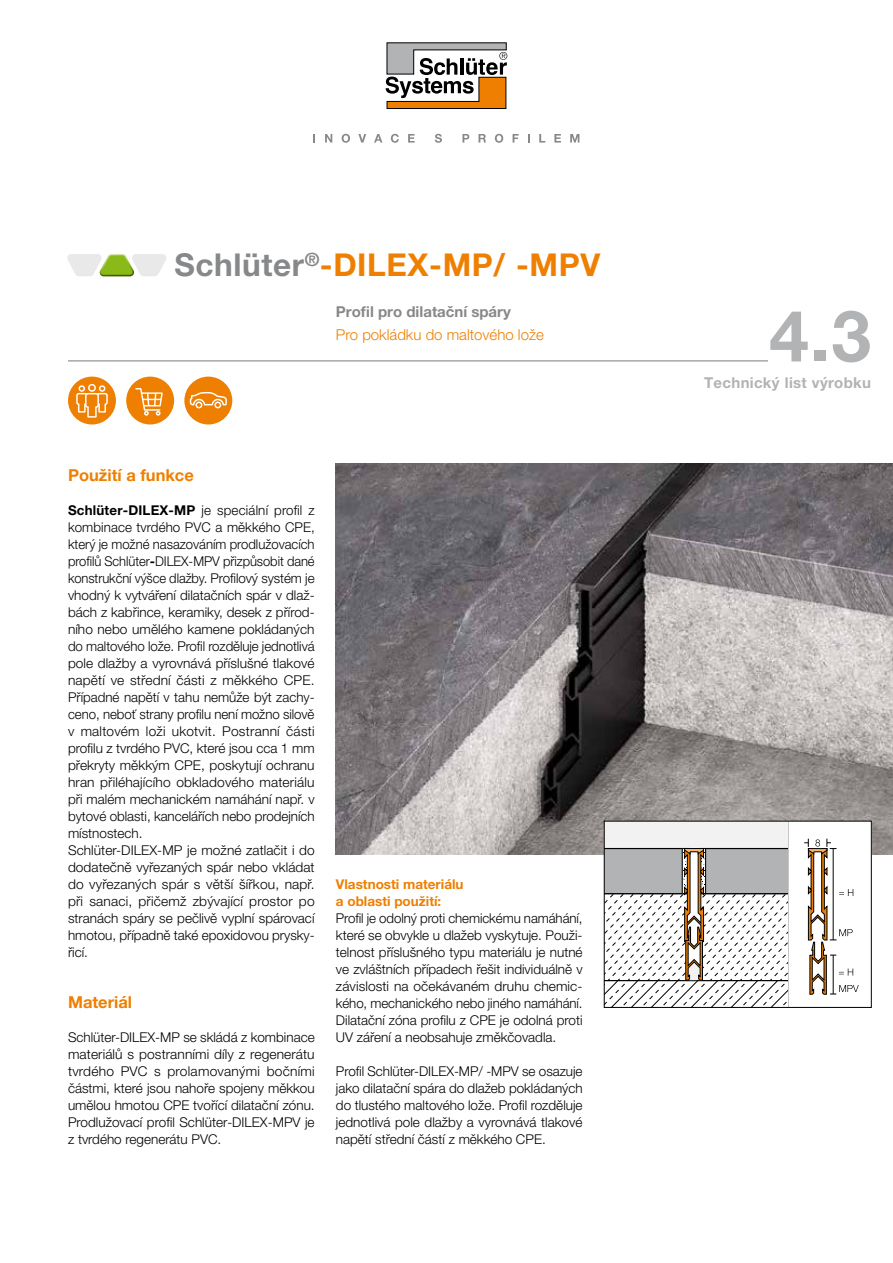
<style>
.page{position:relative;width:893px;height:1263px;background:#fff}
.page>*{position:absolute;margin:0;border:0;box-sizing:border-box;transform-origin:0 0}
.Datenblatt_Nr{font:700 71.25px "Helvetica Neue LT Pro";color:#b1b3b4}
.Titel{font:700 31.5px "Helvetica Neue LT Pro";letter-spacing:.02em;color:#ee7f00}
.Überschrift{font:700 16.5px "Helvetica Neue LT Pro";color:#ee7f00}
.Untertitel_2{font:300 15px "Helvetica Neue LT Pro";color:#ee7f00}
.Untertitel_1{font:700 15px "Helvetica Neue LT Pro";color:#87888a}
.Datenblatt_Sprachen{font:700 15px "Helvetica Neue LT Pro";letter-spacing:.02em;color:#b1b3b4}
.Fließtext{font:300 13.5px/17px "Helvetica Neue LT Pro";color:#000;text-align:justify}
.Unter-Überschrift{font:700 13.5px/17px "Helvetica Neue LT Pro";color:#ee7f00}
.s1{color:#87888a}
.s2{font-weight:700}
</style>
<div class="page">
<svg style="left:386px;top:43px;width:121px;height:66px"></svg>
<svg style="left:313px;top:134px;width:2px;height:9px"></svg>
<svg style="left:325px;top:134px;width:7px;height:9px"></svg>
<svg style="left:342px;top:134px;width:8px;height:9px"></svg>
<svg style="left:358px;top:134px;width:8px;height:9px"></svg>
<svg style="left:374px;top:134px;width:8px;height:9px"></svg>
<svg style="left:391px;top:134px;width:8px;height:9px"></svg>
<svg style="left:408px;top:134px;width:7px;height:9px"></svg>
<svg style="left:435px;top:134px;width:7px;height:9px"></svg>
<svg style="left:462px;top:134px;width:7px;height:9px"></svg>
<svg style="left:478px;top:134px;width:8px;height:9px"></svg>
<svg style="left:495px;top:134px;width:8px;height:9px"></svg>
<svg style="left:513px;top:134px;width:6px;height:9px"></svg>
<svg style="left:528px;top:134px;width:2px;height:9px"></svg>
<svg style="left:539px;top:134px;width:6px;height:9px"></svg>
<svg style="left:554px;top:134px;width:7px;height:9px"></svg>
<svg style="left:570px;top:134px;width:9px;height:9px"></svg>
<hr style="left:68px;top:360px;width:700px;height:1px;background:#87888a">
<svg style="left:67px;top:254px;width:99px;height:22px"></svg>
<div style="left:68px;top:377px;width:48px;height:47px;background:#ee7f00;border-radius:50%"></div>
<div style="left:88px;top:384px;width:8px;height:8px;border:1px solid #fff;border-radius:50%"></div>
<svg style="left:75px;top:385px;width:33px;height:33px"></svg>
<div style="left:126px;top:377px;width:48px;height:47px;background:#ee7f00;border-radius:50%"></div>
<svg style="left:135px;top:388px;width:28px;height:36px"></svg>
<div style="left:184px;top:377px;width:48px;height:47px;background:#ee7f00;border-radius:50%"></div>
<svg style="left:189px;top:391px;width:39px;height:33px"></svg>
<img style="left:336px;top:463px;width:557px;height:392px">
<div style="left:604px;top:821px;width:267px;height:186px;background:#f2f2f3"></div>
<div style="left:789px;top:821px;width:82px;height:186px;background:#fff"></div>
<hr style="left:788px;top:821px;width:1px;height:186px;background:#c6c7c8">
<svg style="left:606px;top:839px;width:253px;height:167px"></svg>
<div style="left:604px;top:821px;width:268px;height:187px;border:1px solid #000"></div>
<p class="Titel" style="left:174px;top:246px;width:427px"><span class="s1">Schlüter</span><sup>®</sup>-DILEX-MP/ -MPV</p>
<p class="Untertitel_1" style="left:336px;top:303px;width:176px">Profil pro dilatační spáry</p>
<p class="Untertitel_2" style="left:336px;top:326px;width:209px">Pro pokládku do maltového lože</p>
<p class="Überschrift" style="left:68px;top:464px;width:127px">Použití a funkce</p>
<p class="Fließtext" style="left:68px;top:501px;width:248px"><span class="s2">Schlüter-DILEX-MP</span> je speciální profil z kombinace tvrdého PVC a měkkého CPE, který je možné nasazováním prodlužovacích profilů Schlüter<span class="s2">-</span>DILEX-MPV přizpůsobit dané konstrukční výšce dlažby. Profilový systém je vhodný k vytváření dilatačních spár v dlaž&shy;bách z kabřince, keramiky, desek z přírod&shy;ního nebo umělého kamene pokládaných do maltového lože. Profil rozděluje jednotlivá pole dlažby a vyrovnává příslušné tlakové napětí ve střední části z měkkého CPE.<br>Případné napětí v tahu nemůže být zachy&shy;ceno, neboť strany profilu není možno silově v maltovém loži ukotvit. Postranní části profilu z tvrdého PVC, které jsou cca 1 mm překryty měkkým CPE, poskytují ochranu hran přiléhajícího obkladového materiálu při malém mechanickém namáhání např. v bytové oblasti, kancelářích nebo prodejních místnostech.</p>
<p class="Fließtext" style="left:68px;top:841px;width:248px">Schlüter-DILEX-MP je možné zatlačit i do dodatečně vyřezaných spár nebo vkládat do vyřezaných spár s větší šířkou, např. při sanaci, přičemž zbývající prostor po stranách spáry se pečlivě vyplní spárovací hmotou, případně také epoxidovou prysky&shy;řicí.</p>
<p class="Überschrift" style="left:68px;top:992px;width:66px">Materiál</p>
<p class="Fließtext" style="left:68px;top:1028px;width:248px">Schlüter-DILEX-MP se skládá z kombinace materiálů s postranními díly z regenerátu tvrdého PVC s prolamovanými bočními částmi, které jsou nahoře spojeny měkkou umělou hmotou CPE tvořící dilatační zónu.<br>Prodlužovací profil Schlüter-DILEX-MPV je z tvrdého regenerátu PVC.</p>
<p class="Unter-Überschrift" style="left:336px;top:875px;width:129px">Vlastnosti materiálu a oblasti použití:</p>
<p class="Fließtext" style="left:336px;top:909px;width:248px">Profil je odolný proti chemickému namáhání, které se obvykle u dlažeb vyskytuje. Použi&shy;telnost příslušného typu materiálu je nutné ve zvláštních případech řešit individuálně v závislosti na očekávaném druhu chemic&shy;kého, mechanického nebo jiného namáhání.<br>Dilatační zóna profilu z CPE je odolná proti UV záření a neobsahuje změkčovadla.</p>
<p class="Fließtext" style="left:336px;top:1062px;width:248px">Profil Schlüter-DILEX-MP/ -MPV se osazuje jako dilatační spára do dlažeb pokládaných do tlustého maltového lože. Profil rozděluje jednotlivá pole dlažby a vyrovnává tlakové napětí střední částí z měkkého CPE.</p>
<p class="Datenblatt_Nr" style="left:769px;top:292px;width:103px">4.3</p>
<p class="Datenblatt_Sprachen" style="left:704px;top:373px;width:168px">Technický list výrobku</p>
</div>
